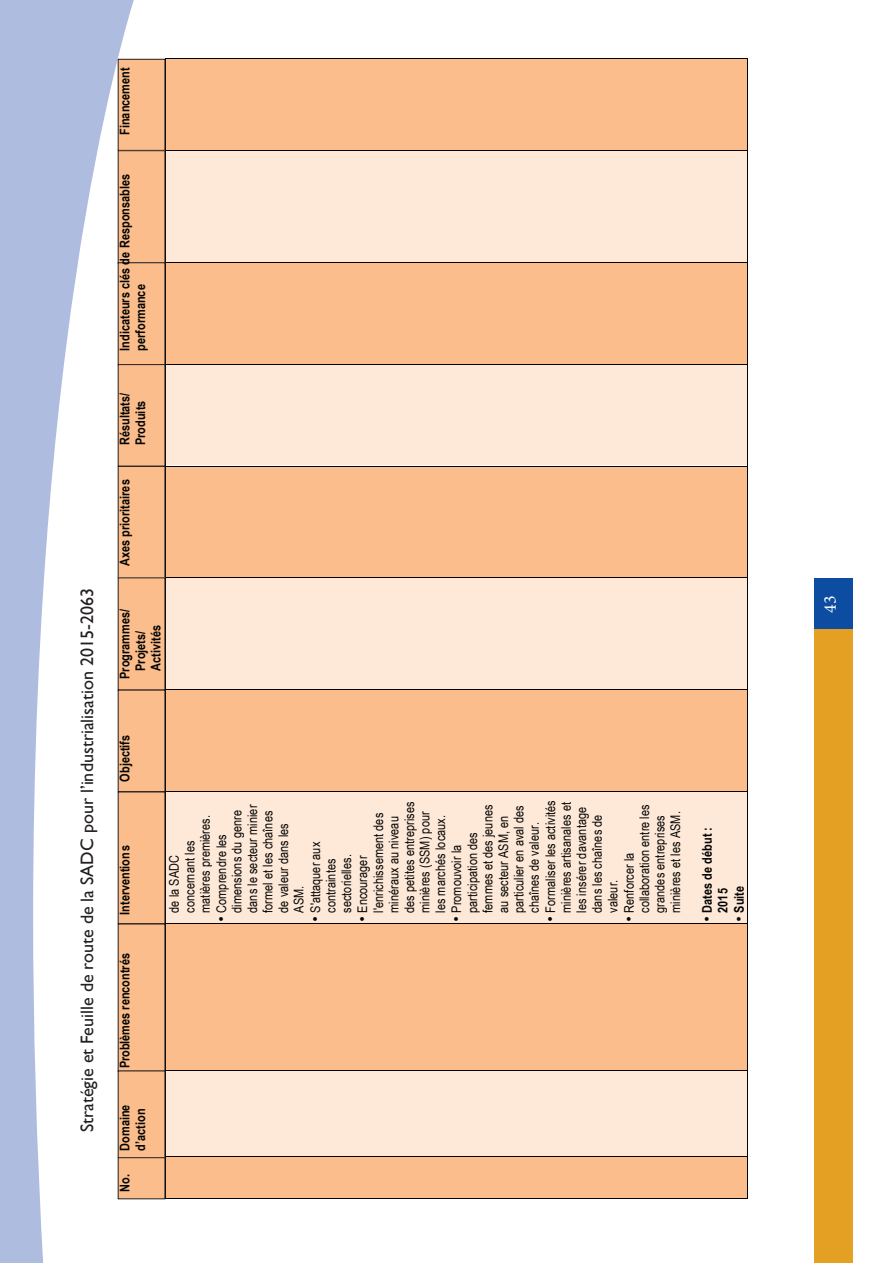
<style>
.page{position:relative;width:893px;height:1263px;background:#fff}
.page>*{position:absolute;margin:0;border:0;box-sizing:border-box;transform-origin:0 0}
.t1{font:18px "Gill Sans";color:#231f20}
.t2{font:18px "Minion Pro";color:#fff}
.t3{font:13.35px/15.6px "Arial Narrow";letter-spacing:.005em;color:#040503}
.t4{font:700 13.35px/15.5px "Arial Narrow";color:#040503}
</style>
<div class="page">
<svg style="left:0;top:0;width:138px;height:1263px"></svg>
<div style="left:814px;top:578px;width:38px;height:52px;background:#0d4da1"></div>
<div style="left:814px;top:629px;width:38px;height:634px;background:#e3a023"></div>
<div style="left:166px;top:1157px;width:581px;height:41px;background:#fbbd8b"></div>
<div style="left:166px;top:1071px;width:581px;height:85px;background:#fee8d8"></div>
<div style="left:166px;top:924px;width:581px;height:146px;background:#fbbd8b"></div>
<div style="left:166px;top:791px;width:581px;height:132px;background:#fee8d8"></div>
<div style="left:166px;top:690px;width:581px;height:101px;background:#fbbd8b"></div>
<div style="left:166px;top:578px;width:581px;height:111px;background:#fee8d8"></div>
<div style="left:166px;top:466px;width:581px;height:111px;background:#fbbd8b"></div>
<div style="left:166px;top:364px;width:581px;height:101px;background:#fee8d8"></div>
<div style="left:166px;top:263px;width:581px;height:101px;background:#fbbd8b"></div>
<div style="left:166px;top:151px;width:581px;height:111px;background:#fee8d8"></div>
<div style="left:166px;top:59px;width:581px;height:91px;background:#fbbd8b"></div>
<hr style="left:166px;top:58px;width:1px;height:1141px;background:#040503">
<hr style="left:166px;top:1198px;width:582px;height:1px;background:#040503">
<hr style="left:747px;top:1157px;width:1px;height:42px;background:#040503">
<hr style="left:166px;top:1156px;width:582px;height:1px;background:#040503">
<hr style="left:747px;top:1071px;width:1px;height:85px;background:#040503">
<hr style="left:166px;top:1070px;width:582px;height:1px;background:#040503">
<hr style="left:747px;top:924px;width:1px;height:146px;background:#040503">
<hr style="left:166px;top:923px;width:582px;height:1px;background:#040503">
<hr style="left:747px;top:792px;width:1px;height:131px;background:#040503">
<hr style="left:166px;top:791px;width:582px;height:1px;background:#040503">
<hr style="left:747px;top:690px;width:1px;height:101px;background:#040503">
<hr style="left:166px;top:689px;width:582px;height:1px;background:#040503">
<hr style="left:747px;top:578px;width:1px;height:111px;background:#040503">
<hr style="left:166px;top:577px;width:582px;height:1px;background:#040503">
<hr style="left:747px;top:466px;width:1px;height:111px;background:#040503">
<hr style="left:166px;top:466px;width:582px;height:1px;background:#040503">
<hr style="left:747px;top:364px;width:1px;height:102px;background:#040503">
<hr style="left:166px;top:364px;width:582px;height:1px;background:#040503">
<hr style="left:747px;top:263px;width:1px;height:101px;background:#040503">
<hr style="left:166px;top:262px;width:582px;height:1px;background:#040503">
<hr style="left:747px;top:151px;width:1px;height:111px;background:#040503">
<hr style="left:166px;top:150px;width:582px;height:1px;background:#040503">
<hr style="left:747px;top:59px;width:1px;height:91px;background:#040503">
<hr style="left:166px;top:58px;width:582px;height:1px;background:#040503">
<div style="left:118px;top:59px;width:47px;height:91px;background:#fbbd8b"></div>
<div style="left:118px;top:151px;width:47px;height:112px;background:#fbbd8b"></div>
<div style="left:118px;top:263px;width:47px;height:102px;background:#fbbd8b"></div>
<div style="left:118px;top:365px;width:47px;height:101px;background:#fbbd8b"></div>
<div style="left:118px;top:466px;width:47px;height:112px;background:#fbbd8b"></div>
<div style="left:118px;top:578px;width:47px;height:112px;background:#fbbd8b"></div>
<div style="left:118px;top:690px;width:47px;height:102px;background:#fbbd8b"></div>
<div style="left:118px;top:792px;width:47px;height:132px;background:#fbbd8b"></div>
<div style="left:118px;top:924px;width:47px;height:147px;background:#fbbd8b"></div>
<div style="left:118px;top:1071px;width:47px;height:86px;background:#fbbd8b"></div>
<div style="left:118px;top:1158px;width:47px;height:41px;background:#fbbd8b"></div>
<h1 class="t1" style="left:77px;top:1132px;width:545px;rotate:-90deg">Stratégie et Feuille de route de la SADC pour l’industrialisation 2015-2063</h1>
<p class="t4" style="left:117px;top:135px;width:69px;rotate:-90deg">Financement</p>
<p class="t4" style="left:117px;top:351px;width:178px;rotate:-90deg">Indicateurs clés de Responsables performance</p>
<p class="t4" style="left:117px;top:445px;width:54px;rotate:-90deg">Résultats/<br>Produits</p>
<p class="t4" style="left:117px;top:566px;width:89px;rotate:-90deg">Axes prioritaires</p>
<p class="t4" style="left:117px;top:671px;width:63px;text-indent:-8px;rotate:-90deg">Programmes/<br>Projets/<br>Activités</p>
<p class="t4" style="left:117px;top:781px;width:48px;rotate:-90deg">Objectifs</p>
<p class="t4" style="left:117px;top:915px;width:71px;rotate:-90deg">Interventions</p>
<p class="t4" style="left:117px;top:1068px;width:117px;rotate:-90deg">Problèmes rencontrés</p>
<p class="t4" style="left:117px;top:1151px;width:48px;text-indent:-41px;rotate:-90deg">No. Domaine d’action</p>
<p class="t3" style="left:166px;top:913px;width:114px;rotate:-90deg">de la SADC concernant les matières premières.<br>Comprendre les dimensions du genre dans le secteur minier formel et les chaînes de valeur dans les<br>ASM.<br>S'attaquer aux contraintes sectorielles.<br>Encourager l'enrichissement des minéraux au niveau des petites entreprises minières (SSM) pour les marchés locaux.<br>Promouvoir la participation des femmes et des jeunes au secteur ASM, en particulier en aval des chaînes de valeur.<br>Formaliser les activités minières artisanales et les insérer davantage dans les chaînes de valeur.<br>Renforcer la collaboration entre les grandes entreprises minières et les ASM.</p>
<p class="t4" style="left:699px;top:913px;width:87px;line-height:16px;rotate:-90deg">Dates de début :<br>2015<br>Suite</p>
<h1 class="t2" style="left:819px;top:613px;width:19px;rotate:-90deg">43</h1>
</div>
